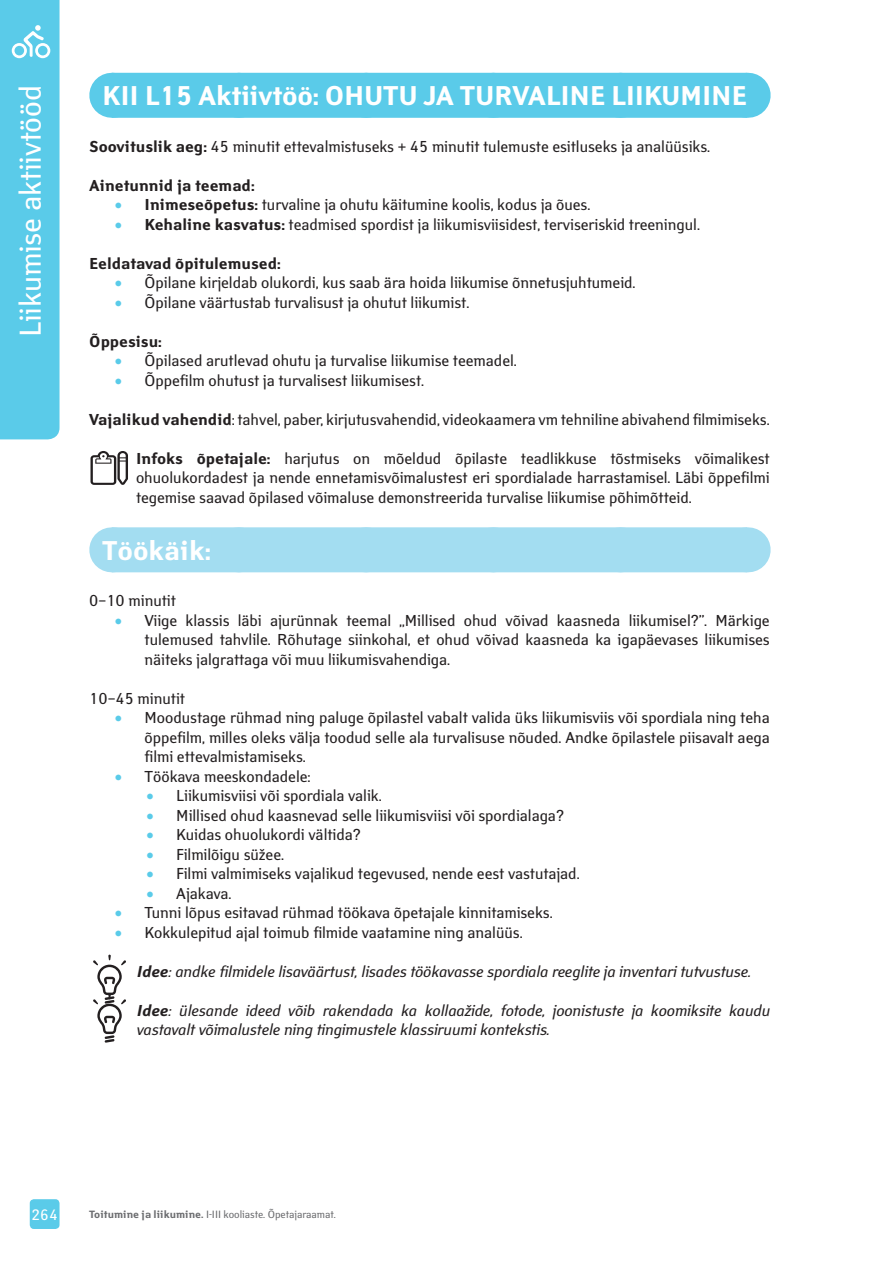
<style>
.page{position:relative;width:893px;height:1263px;background:#fff}
.page>*{position:absolute;margin:0;border:0;box-sizing:border-box;transform-origin:0 0}
.t1{font:30px "Yanus";color:#fff}
.Heading_2_SIN{font:700 27px "Yanus";letter-spacing:-.01em;color:#fff}
.Heading_2B_SIN{font:700 27px "Yanus";color:#fff}
.t2{font:15.75px/19.5px "Yanus";color:#231f20;text-align:justify}
.t3{font:italic 15.75px/19.5px "Yanus";color:#231f20}
.t4{font:700 15.75px "Yanus";color:#231f20}
.t5{font:15px "Yanus";color:#fff}
.t6{font:10.5px "Yanus";color:#6c6d70}
.s1{font-weight:700}
.s2{color:#5acbe9}
</style>
<div class="page">
<div style="left:30px;top:1199px;width:30px;height:30px;background:#5acbe9;border-radius:4px"></div>
<div style="left:0;top:0;width:60px;height:439px;background:#5acbe9"></div>
<div style="left:112px;top:73px;width:635px;height:45px;background:#5acbe9"></div>
<svg style="left:240px;top:117px;width:444px;height:1px"></svg>
<hr style="left:747px;top:73px;width:1px;height:45px;background:#5acbe9">
<div style="left:112px;top:527px;width:635px;height:45px;background:#a3ddf1"></div>
<svg style="left:239px;top:527px;width:445px;height:1px"></svg>
<hr style="left:747px;top:527px;width:1px;height:45px;background:#a3ddf1">
<svg style="left:91px;top:451px;width:37px;height:34px"></svg>
<svg style="left:93px;top:955px;width:33px;height:88px"></svg>
<h1 class="t1" style="left:12px;top:337px;width:253px;rotate:-90deg">Liikumise aktiivtööd</h1>
<p class="Heading_2_SIN" style="left:102px;top:80px;width:646px">KII L15 Aktiivtöö: OHUTU JA TURVALINE LIIKUMINE</p>
<p class="t2" style="left:89px;top:136px;width:622px"><span class="s1">Soovituslik aeg:</span> 45 minutit ettevalmistuseks + 45 minutit tulemuste esitluseks ja analüüsiks.</p>
<p class="t4" style="left:89px;top:176px;width:167px">Ainetunnid ja teemad:</p>
<p class="t2" style="left:115px;top:195px;width:477px"><span class="s2">•</span> <span class="s1">Inimeseõpetus:</span> turvaline ja ohutu käitumine koolis, kodus ja õues.</p>
<p class="t2" style="left:115px;top:214px;width:587px"><span class="s2">•</span> <span class="s1">Kehaline kasvatus:</span> teadmised spordist ja liikumisviisidest, terviseriskid treeningul.</p>
<p class="t4" style="left:89px;top:254px;width:193px">Eeldatavad õpitulemused:</p>
<p class="t2" style="left:115px;top:273px;width:522px"><span class="s2">•</span> Õpilane kirjeldab olukordi, kus saab ära hoida liikumise õnnetusjuhtumeid.</p>
<p class="t2" style="left:115px;top:292px;width:356px"><span class="s2">•</span> Õpilane väärtustab turvalisust ja ohutut liikumist.</p>
<p class="t4" style="left:89px;top:332px;width:74px">Õppesisu:</p>
<p class="t2" style="left:115px;top:351px;width:404px"><span class="s2">•</span> Õpilased arutlevad ohutu ja turvalise liikumise teemadel.</p>
<p class="t2" style="left:115px;top:370px;width:311px"><span class="s2">•</span> Õppefilm ohutust ja turvalisest liikumisest.</p>
<p class="t2" style="left:89px;top:409px;width:682px"><span class="s1">Vajalikud vahendid</span>: tahvel, paber, kirjutusvahendid, videokaamera vm tehniline abivahend filmimiseks.</p>
<p class="t2" style="left:136px;top:448px;width:635px"><span class="s1">Infoks õpetajale:</span> harjutus on mõeldud õpilaste teadlikkuse tõstmiseks võimalikest ohuolukordadest ja nende ennetamisvõimalustest eri spordialade harrastamisel. Läbi õppefilmi tegemise saavad õpilased võimaluse demonstreerida turvalise liikumise põhimõtteid.</p>
<p class="Heading_2B_SIN" style="left:102px;top:534px;width:110px">Töökäik:</p>
<p class="t2" style="left:89px;top:591px;width:88px">0–10 minutit</p>
<p class="t2" style="left:145px;top:610px;width:627px;text-indent:-30px"><span class="s2">•</span> Viige klassis läbi ajurünnak teemal „Millised ohud võivad kaasneda liikumisel?”. Märkige tulemused tahvlile. Rõhutage siinkohal, et ohud võivad kaasneda ka igapäevases liikumises näiteks jalgrattaga või muu liikumisvahendiga.</p>
<p class="t2" style="left:89px;top:688px;width:97px">10–45 minutit</p>
<p class="t2" style="left:145px;top:708px;width:627px;text-indent:-30px"><span class="s2">•</span> Moodustage rühmad ning paluge õpilastel vabalt valida üks liikumisviis või spordiala ning teha õppefilm, milles oleks välja toodud selle ala turvalisuse nõuded. Andke õpilastele piisavalt aega filmi ettevalmistamiseks.</p>
<p class="t2" style="left:115px;top:766px;width:197px"><span class="s2">•</span> Töökava meeskondadele:</p>
<p class="t2" style="left:147px;top:786px;width:237px"><span class="s2">•</span> Liikumisviisi või spordiala valik.</p>
<p class="t2" style="left:147px;top:805px;width:419px"><span class="s2">•</span> Millised ohud kaasnevad selle liikumisviisi või spordialaga?</p>
<p class="t2" style="left:147px;top:825px;width:216px"><span class="s2">•</span> Kuidas ohuolukordi vältida?</p>
<p class="t2" style="left:147px;top:844px;width:139px"><span class="s2">•</span> Filmilõigu süžee.</p>
<p class="t2" style="left:147px;top:864px;width:435px"><span class="s2">•</span> Filmi valmimiseks vajalikud tegevused, nende eest vastutajad.</p>
<p class="t2" style="left:147px;top:883px;width:86px"><span class="s2">•</span> Ajakava.</p>
<p class="t2" style="left:115px;top:903px;width:439px"><span class="s2">•</span> Tunni lõpus esitavad rühmad töökava õpetajale kinnitamiseks.</p>
<p class="t2" style="left:115px;top:922px;width:409px"><span class="s2">•</span> Kokkulepitud ajal toimub filmide vaatamine ning analüüs.</p>
<p class="t3" style="left:136px;top:961px;width:616px"><span class="s1">Idee</span>: andke filmidele lisaväärtust, lisades töökavasse spordiala reeglite ja inventari tutvustuse.</p>
<p class="t3" style="left:136px;top:1000px;width:635px"><span class="s1">Idee</span>: ülesande ideed võib rakendada ka kollaažide, fotode, joonistuste ja koomiksite kaudu vastavalt võimalustele ning tingimustele klassiruumi kontekstis.</p>
<p class="t5" style="left:32px;top:1205px;width:28px">264</p>
<p class="t6" style="left:89px;top:1208px;width:248px"><span class="s1">Toitumine ja liikumine.</span> I-III kooliaste. Õpetajaraamat.</p>
</div>
